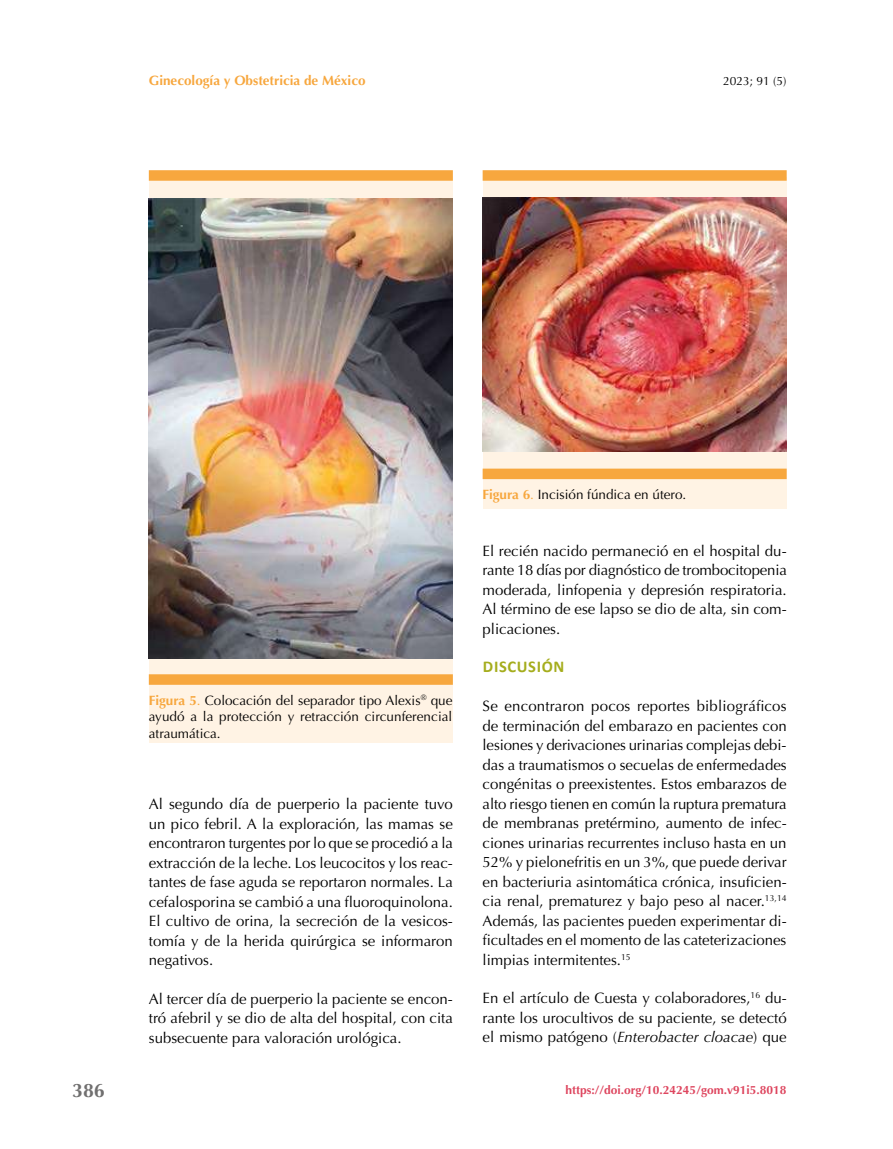
<style>
.page{position:relative;width:893px;height:1149px;background:#fff}
.page>*{position:absolute;margin:0;border:0;box-sizing:border-box;transform-origin:0 0}
.t1{font:700 19.5px "Optima";color:#706f6f}
.t2{font:700 16.5px "Calibri";letter-spacing:.04em;color:#a5ad1d}
.t3{font:15px/19.5px "Optima";color:#000;text-align:justify}
.t4{font:13.5px/16.5px "Optima";color:#000;text-align:justify}
.t5{font:700 13.5px "Optima";color:#f7a73e}
.t6{font:700 12px "Optima";color:#de465f}
.t7{font:12px "Optima";color:#000}
.s1{font-weight:700;color:#f7a73e}
.s2{color:#f7a73e}
.s3{font-style:italic}
</style>
<div class="page">
<div style="left:149px;top:177px;width:304px;height:565px;background:#fff3e4"></div>
<div style="left:483px;top:177px;width:304px;height:331px;background:#fff3e4"></div>
<div style="left:149px;top:674px;width:304px;height:10px;background:#f7a73e"></div>
<div style="left:483px;top:468px;width:304px;height:11px;background:#f7a73e"></div>
<div style="left:149px;top:170px;width:304px;height:11px;background:#f7a73e"></div>
<div style="left:483px;top:170px;width:304px;height:11px;background:#f7a73e"></div>
<img style="left:149px;top:199px;width:304px;height:459px">
<img style="left:483px;top:198px;width:304px;height:253px">
<p class="t5" style="left:149px;top:73px;width:218px">Ginecología y Obstetricia de México</p>
<p class="t7" style="left:723px;top:74px;width:65px">2023; 91 (5)</p>
<h1 class="t1" style="left:72px;top:1079px;width:34px">386</h1>
<p class="t4" style="left:149px;top:692px;width:305px"><span class="s1">Figura 5</span><span class="s2">.</span> Colocación del separador tipo Alexis<sup>®</sup> que ayudó a la protección y retracción circunferencial atraumática.</p>
<p class="t3" style="left:149px;top:794px;width:306px">Al segundo día de puerperio la paciente tuvo un pico febril. A la exploración, las mamas se encontraron turgentes por lo que se procedió a la extracción de la leche. Los leucocitos y los reac&shy;tantes de fase aguda se reportaron normales. La cefalosporina se cambió a una fluoroquinolona.<br>El cultivo de orina, la secreción de la vesicos&shy;tomía y de la herida quirúrgica se informaron negativos.</p>
<p class="t3" style="left:149px;top:988px;width:306px">Al tercer día de puerperio la paciente se encon&shy;tró afebril y se dio de alta del hospital, con cita subsecuente para valoración urológica.</p>
<p class="t4" style="left:483px;top:486px;width:205px"><span class="s1">Figura 6</span><span class="s2">.</span> Incisión fúndica en útero.</p>
<p class="t3" style="left:483px;top:541px;width:306px">El recién nacido permaneció en el hospital du&shy;rante 18 días por diagnóstico de trombocitopenia moderada, linfopenia y depresión respiratoria.<br>Al término de ese lapso se dio de alta, sin com&shy;plicaciones.</p>
<p class="t2" style="left:483px;top:656px;width:83px">DISCUSIÓN</p>
<p class="t3" style="left:483px;top:696px;width:306px">Se encontraron pocos reportes bibliográficos de terminación del embarazo en pacientes con lesiones y derivaciones urinarias complejas debi&shy;das a traumatismos o secuelas de enfermedades congénitas o preexistentes. Estos embarazos de alto riesgo tienen en común la ruptura prematura de membranas pretérmino, aumento de infec&shy;ciones urinarias recurrentes incluso hasta en un 52% y pielonefritis en un 3%, que puede derivar en bacteriuria asintomática crónica, insuficien&shy;cia renal, prematurez y bajo peso al nacer.<sup>13,14<br></sup>Además, las pacientes pueden experimentar di&shy;ficultades en el momento de las cateterizaciones limpias intermitentes.<sup>15</sup></p>
<p class="t3" style="left:483px;top:988px;width:306px">En el artículo de Cuesta y colaboradores,<sup>16</sup> du&shy;rante los urocultivos de su paciente, se detectó el mismo patógeno (<span class="s3">Enterobacter cloacae</span>) que</p>
<p class="t6" style="left:566px;top:1082px;width:222px">https://doi.org/10.24245/gom.v91i5.8018</p>
</div>
